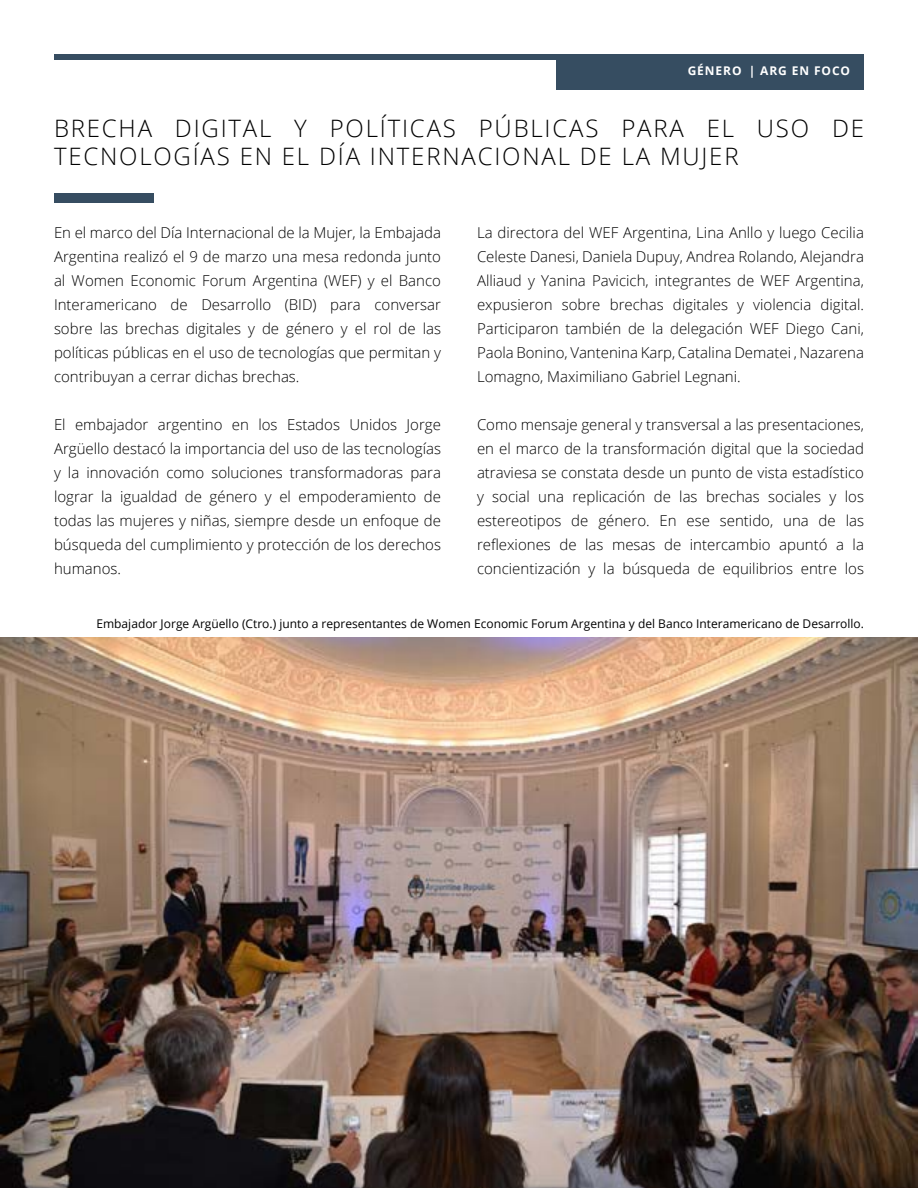
<style>
.page{position:relative;width:918px;height:1188px;background:#fff}
.page>*{position:absolute;margin:0;border:0;box-sizing:border-box;transform-origin:0 0}
.t1{font:300 24px/28.8px "Open Sans";letter-spacing:.075em;color:#000}
.t2{font:300 15px/24px "Open Sans";color:#000;text-align:justify}
.t3{font:12px "Open Sans";color:#000}
.t4{font:700 12px "Open Sans";letter-spacing:.075em;color:#fff}
</style>
<div class="page">
<div style="left:54px;top:54px;width:810px;height:5px;background:#364d61"></div>
<div style="left:556px;top:54px;width:308px;height:36px;background:#364d61"></div>
<img style="left:0;top:637px;width:918px;height:551px">
<div style="left:54px;top:194px;width:100px;height:9px;background:#364d61"></div>
<p class="t4" style="left:688px;top:62px;width:27px">GÉNERO</p>
<p class="t4" style="left:749px;top:62px;width:103px">| ARG EN FOCO</p>
<h1 class="t1" style="left:54px;top:113px;width:812px">BRECHA DIGITAL Y POLÍTICAS PÚBLICAS PARA EL USO DE<br>TECNOLOGÍAS EN EL DÍA INTERNACIONAL DE LA MUJER</h1>
<p class="t2" style="left:54px;top:220px;width:389px">En el marco del Día Internacional de la Mujer, la Embajada Argentina realizó el 9 de marzo una mesa redonda junto al Women Economic Forum Argentina (WEF) y el Banco Interamericano de Desarrollo (BID) para conversar sobre las brechas digitales y de género y el rol de las políticas públicas en el uso de tecnologías que permitan y contribuyan a cerrar dichas brechas.</p>
<p class="t2" style="left:54px;top:412px;width:389px">El embajador argentino en los Estados Unidos Jorge Argüello destacó la importancia del uso de las tecnologías y la innovación como soluciones transformadoras para lograr la igualdad de género y el empoderamiento de todas las mujeres y niñas, siempre desde un enfoque de búsqueda del cumplimiento y protección de los derechos humanos.</p>
<p class="t2" style="left:477px;top:220px;width:389px">La directora del WEF Argentina, Lina Anllo y luego Cecilia Celeste Danesi, Daniela Dupuy, Andrea Rolando, Alejandra Alliaud y Yanina Pavicich, integrantes de WEF Argentina, expusieron sobre brechas digitales y violencia digital.<br>Participaron también de la delegación WEF Diego Cani, Paola Bonino, Vantenina Karp, Catalina Dematei , Nazarena Lomagno, Maximiliano Gabriel Legnani.</p>
<p class="t2" style="left:477px;top:412px;width:389px">Como mensaje general y transversal a las presentaciones, en el marco de la transformación digital que la sociedad atraviesa se constata desde un punto de vista estadístico y social una replicación de las brechas sociales y los estereotipos de género. En ese sentido, una de las reflexiones de las mesas de intercambio apuntó a la concientización y la búsqueda de equilibrios entre los</p>
<p class="t3" style="left:96px;top:616px;width:769px">Embajador Jorge Argüello (Ctro.) junto a representantes de Women Economic Forum Argentina y del Banco Interamericano de Desarrollo.</p>
</div>
